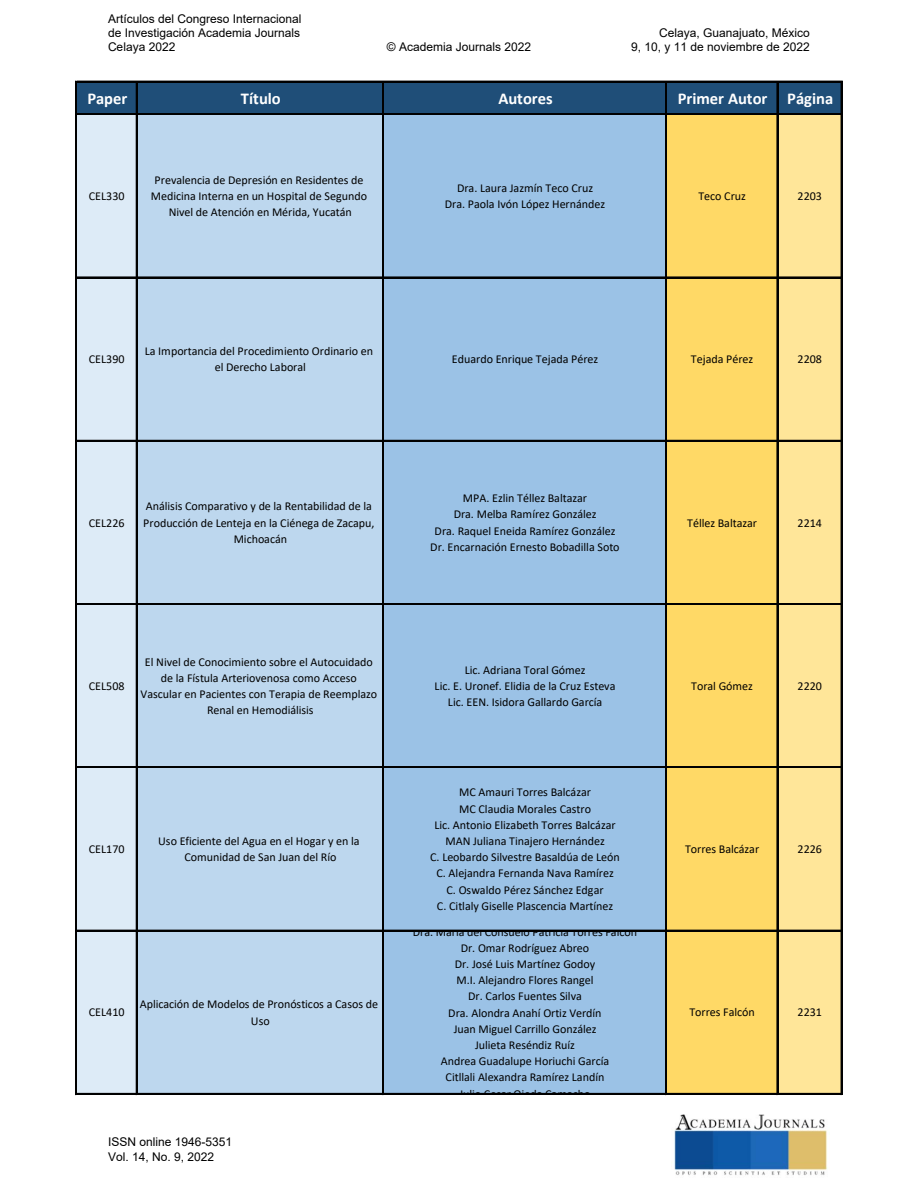
<style>
.page{position:relative;width:918px;height:1188px;background:#fff}
.page>*{position:absolute;margin:0;border:0;box-sizing:border-box;transform-origin:0 0}
.t1{font:700 16.5px "Calibri";color:#fff}
.t2{font:12px/16.2px "Calibri";letter-spacing:-.005em;color:#000;text-align:center}
.t3{font:12px/14.4px "Arial";color:#000;text-align:justify}
</style>
<div class="page">
<img style="left:674px;top:1114px;width:154px;height:61px">
<div style="left:77px;top:82px;width:765px;height:33px;background:#1f4e78"></div>
<hr style="left:75px;top:81px;width:1px;height:34px;background:#000">
<hr style="left:76px;top:81px;width:1px;height:34px;background:#000">
<hr style="left:136px;top:82px;width:2px;height:33px;background:#000">
<hr style="left:383px;top:82px;width:1px;height:33px;background:#000">
<hr style="left:665px;top:83px;width:1px;height:32px;background:#000">
<hr style="left:666px;top:82px;width:1px;height:33px;background:#000">
<hr style="left:777px;top:82px;width:1px;height:33px;background:#000">
<hr style="left:841px;top:82px;width:1px;height:33px;background:#000">
<hr style="left:77px;top:81px;width:765px;height:1px;background:#000">
<div style="left:77px;top:115px;width:60px;height:979px;background:#ddebf7"></div>
<div style="left:137px;top:115px;width:247px;height:979px;background:#bdd7ee"></div>
<div style="left:383px;top:115px;width:284px;height:979px;background:#9bc2e6"></div>
<div style="left:666px;top:115px;width:112px;height:979px;background:#ffd966"></div>
<div style="left:778px;top:115px;width:64px;height:979px;background:#ffe699"></div>
<hr style="left:75px;top:114px;width:1px;height:981px;background:#000">
<hr style="left:76px;top:114px;width:1px;height:981px;background:#000">
<hr style="left:136px;top:115px;width:2px;height:980px;background:#000">
<hr style="left:383px;top:115px;width:1px;height:980px;background:#000">
<hr style="left:665px;top:115px;width:1px;height:980px;background:#000">
<hr style="left:666px;top:115px;width:1px;height:980px;background:#000">
<hr style="left:777px;top:115px;width:1px;height:980px;background:#000">
<hr style="left:841px;top:115px;width:1px;height:980px;background:#000">
<hr style="left:77px;top:113px;width:765px;height:1px;background:#000">
<hr style="left:77px;top:114px;width:765px;height:1px;background:#000">
<hr style="left:77px;top:277px;width:765px;height:1px;background:#000">
<hr style="left:77px;top:440px;width:765px;height:2px;background:#000">
<hr style="left:77px;top:603px;width:765px;height:2px;background:#000">
<hr style="left:77px;top:767px;width:765px;height:1px;background:#000">
<hr style="left:77px;top:930px;width:765px;height:1px;background:#000">
<hr style="left:77px;top:1093px;width:765px;height:2px;background:#000">
<p class="t3" style="left:108px;top:11px;width:195px">Artículos del Congreso Internacional de Investigación Academia Journals Celaya 2022</p>
<p class="t3" style="left:387px;top:40px;width:146px">© Academia Journals 2022</p>
<p class="t3" style="left:631px;top:26px;width:180px;text-align:right">Celaya, Guanajuato, México<br>9, 10, y 11 de noviembre de 2022</p>
<p class="t1" style="left:87px;top:91px;width:41px">Paper</p>
<p class="t1" style="left:241px;top:91px;width:41px">Título</p>
<p class="t1" style="left:498px;top:91px;width:56px">Autores</p>
<p class="t1" style="left:678px;top:91px;width:91px">Primer Autor</p>
<p class="t1" style="left:787px;top:91px;width:47px">Página</p>
<p class="t2" style="left:89px;top:189px;width:37px">CEL330</p>
<p class="t2" style="left:151px;top:173px;width:218px">Prevalencia de Depresión en Residentes de<br>Medicina Interna en un Hospital de Segundo<br>Nivel de Atención en Mérida, Yucatán</p>
<p class="t2" style="left:445px;top:181px;width:162px">Dra. Laura Jazmín Teco Cruz<br>Dra. Paola Ivón López Hernández</p>
<p class="t2" style="left:698px;top:189px;width:49px">Teco Cruz</p>
<p class="t2" style="left:798px;top:189px;width:26px">2203</p>
<p class="t2" style="left:89px;top:352px;width:37px">CEL390</p>
<p class="t2" style="left:145px;top:344px;width:230px">La Importancia del Procedimiento Ordinario en el Derecho Laboral</p>
<p class="t2" style="left:452px;top:352px;width:148px">Eduardo Enrique Tejada Pérez</p>
<p class="t2" style="left:691px;top:352px;width:64px">Tejada Pérez</p>
<p class="t2" style="left:798px;top:352px;width:26px">2208</p>
<p class="t2" style="left:89px;top:515px;width:37px">CEL226</p>
<p class="t2" style="left:143px;top:499px;width:233px">Análisis Comparativo y de la Rentabilidad de la<br>Producción de Lenteja en la Ciénega de Zacapu,<br>Michoacán</p>
<p class="t2" style="left:430px;top:491px;width:191px">MPA. Ezlin Téllez Baltazar<br>Dra. Melba Ramírez González<br>Dra. Raquel Eneida Ramírez González Dr. Encarnación Ernesto Bobadilla Soto</p>
<p class="t2" style="left:89px;top:679px;width:37px">CEL508</p>
<p class="t2" style="left:141px;top:654px;width:238px">El Nivel de Conocimiento sobre el Autocuidado de la Fístula Arteriovenosa como Acceso Vascular en Pacientes con Terapia de Reemplazo Renal en Hemodiálisis</p>
<p class="t2" style="left:435px;top:663px;width:182px">Lic. Adriana Toral Gómez<br>Lic. E. Uronef. Elidia de la Cruz Esteva<br>Lic. EEN. Isidora Gallardo García</p>
<p class="t2" style="left:89px;top:842px;width:37px">CEL170</p>
<p class="t2" style="left:158px;top:834px;width:203px">Uso Eficiente del Agua en el Hogar y en la<br>Comunidad de San Juan del Río</p>
<p class="t2" style="left:89px;top:1005px;width:37px">CEL410</p>
<p class="t2" style="left:140px;top:997px;width:240px">Aplicación de Modelos de Pronósticos a Casos de<br>Uso</p>
<p class="t3" style="left:108px;top:1135px;width:126px">ISSN online 1946-5351<br>Vol. 14, No. 9, 2022</p>
<p class="t2" style="left:430px;top:785px;width:191px">MC Amauri Torres Balcázar<br>MC Claudia Morales Castro<br>Lic. Antonio Elizabeth Torres Balcázar MAN Juliana Tinajero Hernández<br>C. Leobardo Silvestre Basaldúa de León C. Alejandra Fernanda Nava Ramírez C. Oswaldo Pérez Sánchez Edgar<br>C. Citlaly Giselle Plascencia Martínez</p>
<p class="t2" style="left:413px;top:925px;width:226px">Dra. María del Consuelo Patricia Torres Falcón<br>Dr. Omar Rodríguez Abreo<br>Dr. José Luis Martínez Godoy<br>M.I. Alejandro Flores Rangel<br>Dr. Carlos Fuentes Silva<br>Dra. Alondra Anahí Ortiz Verdín<br>Juan Miguel Carrillo González<br>Julieta Reséndiz Ruíz<br>Andrea Guadalupe Horiuchi García<br>Citllali Alexandra Ramírez Landín<br>Julio Cesar Ojeda Camacho</p>
<p class="t2" style="left:687px;top:515px;width:71px">Téllez Baltazar</p>
<p class="t2" style="left:798px;top:515px;width:26px">2214</p>
<p class="t2" style="left:691px;top:679px;width:63px">Toral Gómez</p>
<p class="t2" style="left:798px;top:679px;width:26px">2220</p>
<p class="t2" style="left:685px;top:842px;width:76px">Torres Balcázar</p>
<p class="t2" style="left:798px;top:842px;width:26px">2226</p>
<p class="t2" style="left:689px;top:1005px;width:67px">Torres Falcón</p>
<p class="t2" style="left:798px;top:1005px;width:26px">2231</p>
</div>
